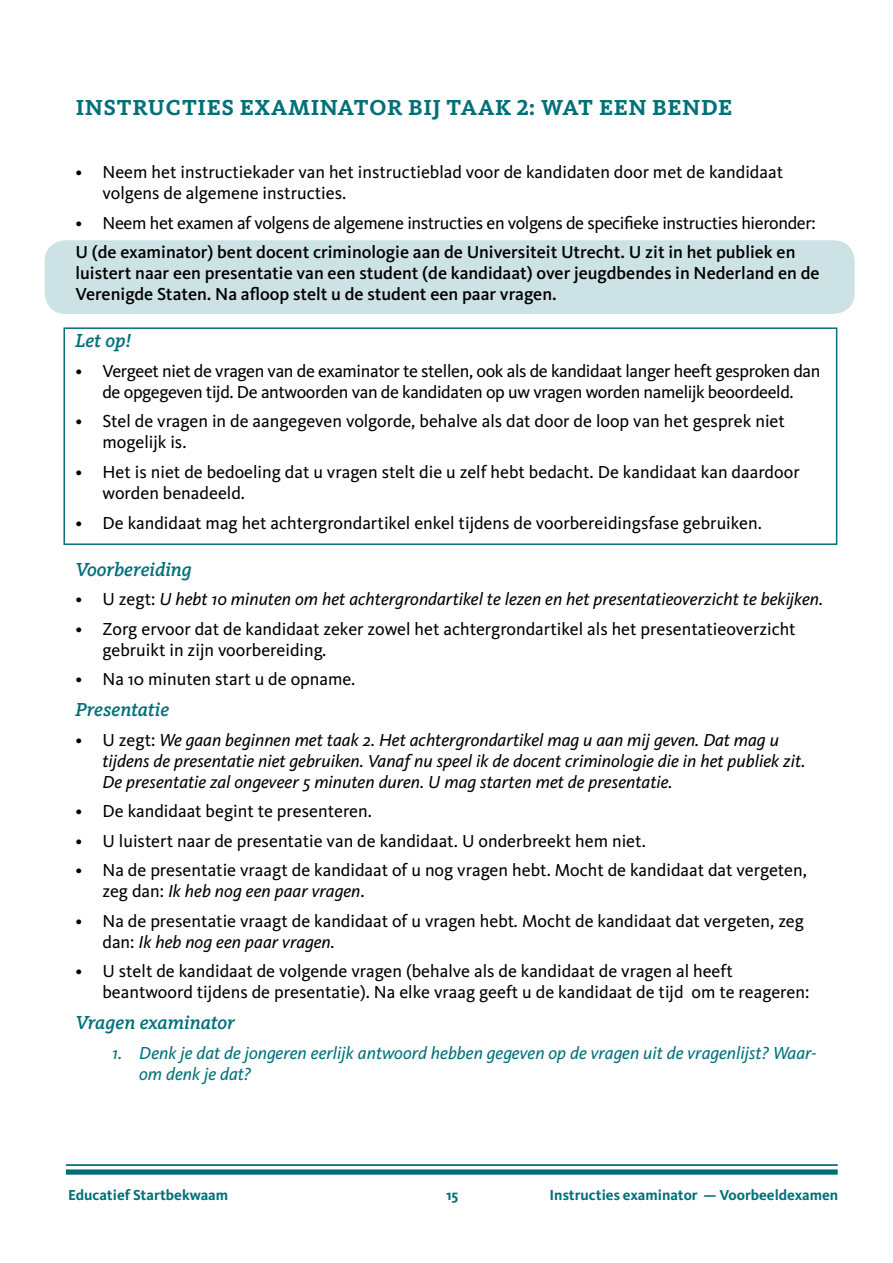
<style>
.page{position:relative;width:893px;height:1263px;background:#fff}
.page>*{position:absolute;margin:0;border:0;box-sizing:border-box;transform-origin:0 0}
.t1{font:700 22.5px "Kievit Slab OT";letter-spacing:.05em;color:#007078}
.t2{font:italic 500 19.5px "Kievit Slab OT";color:#007078}
.t3{font:18px/21px "Kievit OT";color:#000}
.t4{font:italic 18px/21px "Kievit OT";color:#000}
.t5{font:18px/21px "Kievit OT";letter-spacing:-.02em;color:#000;text-align:center}
.t6{font:500 18px/21px "Kievit OT";color:#000}
.t7{font:italic 18px/21px "Kievit OT";color:#007078}
.t8{font:700 15px "Kievit OT";color:#007078}
.s1{font-style:normal}
.s2{font-style:italic}
</style>
<div class="page">
<hr style="left:66px;top:1164px;width:772px;height:2px;background:#007078">
<div style="left:66px;top:1169px;width:772px;height:6px;background:#007078"></div>
<div style="left:45px;top:240px;width:810px;height:74px;background:#cce2e4;border-radius:21px"></div>
<div style="left:63px;top:327px;width:774px;height:218px;border:2px solid #007078"></div>
<p class="t1" style="left:76px;top:94px;width:658px">INSTRUCTIES EXAMINATOR BIJ TAAK 2: WAT EEN BENDE</p>
<p class="t3" style="left:102px;top:162px;width:682px;text-indent:-27px">• Neem het instructiekader van het instructieblad voor de kandidaten door met de kandidaat volgens de algemene instructies.</p>
<p class="t5" style="left:75px;top:213px;width:742px">• Neem het examen af volgens de algemene instructies en volgens de specifieke instructies hieronder:</p>
<p class="t6" style="left:75px;top:242px;width:746px">U (de examinator) bent docent criminologie aan de Universiteit Utrecht. U zit in het publiek en luistert naar een presentatie van een student (de kandidaat) over jeugdbendes in Nederland en de<br>Verenigde Staten. Na afloop stelt u de student een paar vragen.</p>
<p class="t2" style="left:75px;top:329px;width:57px">Let op!</p>
<p class="t5" style="left:75px;top:361px;width:746px">• Vergeet niet de vragen van de examinator te stellen, ook als de kandidaat langer heeft gesproken dan de opgegeven tijd. De antwoorden van de kandidaten op uw vragen worden namelijk beoordeeld.</p>
<p class="t3" style="left:102px;top:411px;width:684px;text-indent:-27px">• Stel de vragen in de aangegeven volgorde, behalve als dat door de loop van het gesprek niet mogelijk is.</p>
<p class="t3" style="left:102px;top:462px;width:699px;text-indent:-27px">• Het is niet de bedoeling dat u vragen stelt die u zelf hebt bedacht. De kandidaat kan daardoor worden benadeeld.</p>
<p class="t3" style="left:75px;top:512px;width:688px">• De kandidaat mag het achtergrondartikel enkel tijdens de voorbereidingsfase gebruiken.</p>
<p class="t2" style="left:75px;top:557px;width:118px">Voorbereiding</p>
<p class="t4" style="left:75px;top:588px;width:749px"><span class="s1">• U zegt:</span> U hebt 10 minuten om het achtergrondartikel te lezen en het presentatieoverzicht te bekijken.</p>
<p class="t3" style="left:102px;top:618px;width:695px;text-indent:-27px">• Zorg ervoor dat de kandidaat zeker zowel het achtergrondartikel als het presentatieoverzicht gebruikt in zijn voorbereiding.</p>
<p class="t3" style="left:75px;top:669px;width:281px">• Na 10 minuten start u de opname.</p>
<p class="t2" style="left:75px;top:698px;width:95px">Presentatie</p>
<p class="t4" style="left:102px;top:729px;width:704px;text-indent:-27px"><span class="s1">• U zegt:</span> We gaan beginnen met taak 2. Het achtergrondartikel mag u aan mij geven. Dat mag u tijdens de presentatie niet gebruiken. Vanaf nu speel ik de docent criminologie die in het publiek zit.<br>De presentatie zal ongeveer 5 minuten duren. U mag starten met de presentatie.</p>
<p class="t3" style="left:75px;top:801px;width:298px">• De kandidaat begint te presenteren.</p>
<p class="t3" style="left:75px;top:830px;width:572px">• U luistert naar de presentatie van de kandidaat. U onderbreekt hem niet.</p>
<p class="t3" style="left:102px;top:860px;width:706px;text-indent:-27px">• Na de presentatie vraagt de kandidaat of u nog vragen hebt. Mocht de kandidaat dat vergeten, zeg dan: <span class="s2">Ik heb nog een paar vragen</span>.</p>
<p class="t3" style="left:102px;top:910px;width:703px;text-indent:-27px">• Na de presentatie vraagt de kandidaat of u vragen hebt<span class="s2">.</span> Mocht de kandidaat dat vergeten, zeg dan: <span class="s2">Ik heb nog een paar vragen.</span></p>
<p class="t3" style="left:102px;top:961px;width:708px;text-indent:-27px">• U stelt de kandidaat de volgende vragen (behalve als de kandidaat de vragen al heeft beantwoord tijdens de presentatie). Na elke vraag geeft u de kandidaat de tijd om te reageren:</p>
<p class="t2" style="left:75px;top:1011px;width:161px">Vragen examinator</p>
<p class="t7" style="left:139px;top:1042px;width:679px;text-indent:-27px">1. Denk je dat de jongeren eerlijk antwoord hebben gegeven op de vragen uit de vragenlijst? Waar&shy;om denk je dat?</p>
<p class="t8" style="left:68px;top:1186px;width:162px">Educatief Startbekwaam</p>
<p class="t8" style="left:446px;top:1186px;width:14px">15</p>
<p class="t8" style="left:550px;top:1186px;width:290px">Instructies examinator — Voorbeeldexamen</p>
</div>
